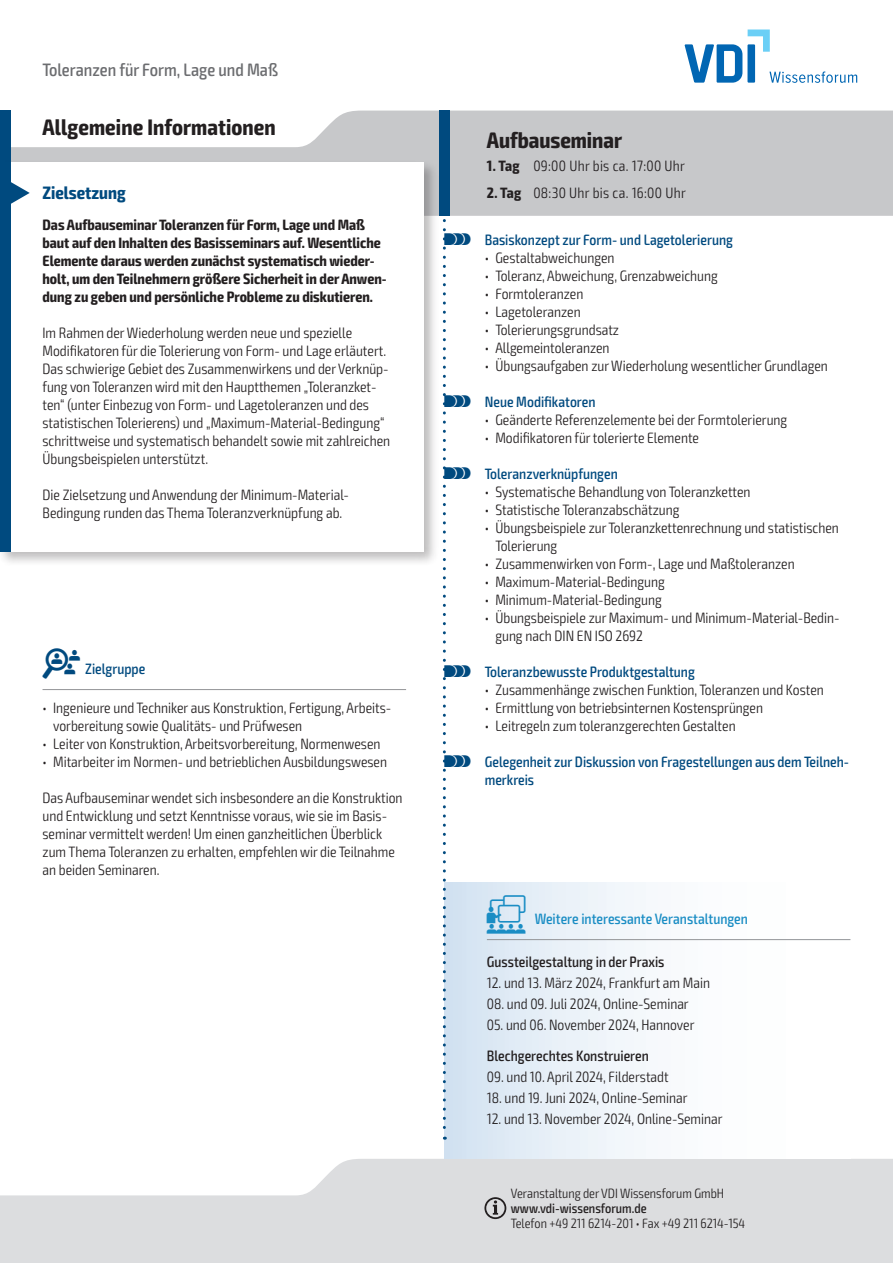
<style>
.page{position:relative;width:893px;height:1263px;background:#fff}
.page>*{position:absolute;margin:0;border:0;box-sizing:border-box;transform-origin:0 0}
.t1{font:700 condensed 22.5px "Exo 2";letter-spacing:.005em;color:#231f20}
.t2{font:500 condensed 18px "Exo 2";color:#6c6d70}
.t3{font:700 condensed 18px "Exo 2";color:#004a7f}
.t4{font:300 condensed 15px/18px "Exo 2";color:#231f20}
.t5{font:700 condensed 15px/18px "Exo 2";color:#231f20}
.t6{font:500 condensed 15px/18px "Exo 2";color:#004a7f}
.t7{font:500 condensed 15px "Exo 2";color:#231f20}
.t8{font:300 condensed 15px "Exo 2";letter-spacing:.02em;color:#231f20}
.t9{font:500 condensed 15px "Exo 2";color:#1a8dc4}
.t10{font:300 condensed 13.5px "Exo 2";color:#231f20}
.t11{font:500 condensed 13.5px "Exo 2";color:#231f20}
.s1{font-family:"VDI Iconset S4 A Regular";font-weight:400;font-stretch:normal}
.s2{font-weight:700}
.s3{font-family:"VDI Iconset S4 A Regular";font-weight:400;font-stretch:normal;font-size:19.5px}
</style>
<div class="page">
<svg style="left:0;top:1159px;width:893px;height:104px;background:#e0e1e3"></svg>
<svg style="left:11px;top:111px;width:882px;height:105px;fill:#c7c8ca"></svg>
<svg style="left:484px;top:1197px;width:22px;height:22px"></svg>
<svg style="left:685px;top:30px;width:172px;height:53px"></svg>
<div style="left:439px;top:111px;width:11px;height:105px;background:#004a7f"></div>
<div style="left:0;top:111px;width:11px;height:57px;background:#004a7f"></div>
<div style="left:0;top:159px;width:439px;height:408px;background:#231f20;opacity:.3"></div>
<div style="left:0;top:162px;width:424px;height:389px;background:#fff"></div>
<div style="left:0;top:162px;width:11px;height:389px;background:#004a7f"></div>
<svg style="left:11px;top:182px;width:19px;height:22px"></svg>
<hr style="left:43px;top:689px;width:363px;height:1px;background:#939598">
<div style="left:444px;top:882px;width:406px;height:276px;background:linear-gradient(to right,#d9e6f3,#fff)"></div>
<hr style="left:487px;top:939px;width:363px;height:1px;background:#939598">
<svg style="left:443px;top:219px;width:3px;height:921px"></svg>
<p class="t2" style="left:43px;top:59px;width:237px">Toleranzen für Form, Lage und Maß</p>
<h1 class="t1" style="left:43px;top:113px;width:235px">Allgemeine Informationen</h1>
<p class="t3" style="left:42px;top:182px;width:85px">Zielsetzung</p>
<p class="t5" style="left:43px;top:216px;width:346px">Das Aufbauseminar Toleranzen für Form, Lage und Maß baut auf den Inhalten des Basisseminars auf. Wesentliche Elemente daraus werden zunächst systematisch wieder&shy;holt, um den Teilnehmern größere Sicherheit in der Anwen&shy;dung zu geben und persönliche Probleme zu diskutieren.</p>
<p class="t4" style="left:43px;top:324px;width:349px">Im Rahmen der Wiederholung werden neue und spezielle Modifikatoren für die Tolerierung von Form- und Lage erläutert.<br>Das schwierige Gebiet des Zusammenwirkens und der Verknüp&shy;fung von Toleranzen wird mit den Hauptthemen „Toleranzket&shy;ten“ (unter Einbezug von Form- und Lagetoleranzen und des statistischen Tolerierens) und „Maximum-Material-Bedingung“ schrittweise und systematisch behandelt sowie mit zahlreichen Übungsbeispielen unterstützt.</p>
<p class="t4" style="left:43px;top:486px;width:308px">Die Zielsetzung und Anwendung der Minimum-Material-<br>Bedingung runden das Thema Toleranzverknüpfung ab.</p>
<p class="t6" style="left:43px;top:660px;width:104px"><span class="s1">Z</span> Zielgruppe</p>
<p class="t4" style="left:53px;top:699px;width:340px;text-indent:-11px">• Ingenieure und Techniker aus Konstruktion, Fertigung, Arbeits&shy;vorbereitung sowie Qualitäts- und Prüfwesen</p>
<p class="t4" style="left:43px;top:735px;width:339px">• Leiter von Konstruktion, Arbeitsvorbereitung, Normenwesen</p>
<p class="t4" style="left:43px;top:753px;width:346px">• Mitarbeiter im Normen- und betrieblichen Ausbildungswesen</p>
<p class="t4" style="left:43px;top:789px;width:362px">Das Aufbauseminar wendet sich insbesondere an die Konstruktion und Entwicklung und setzt Kenntnisse voraus, wie sie im Basis&shy;seminar vermittelt werden! Um einen ganzheitlichen Überblick zum Thema Toleranzen zu erhalten, empfehlen wir die Teilnahme an beiden Seminaren.</p>
<h1 class="t1" style="left:487px;top:126px;width:137px">Aufbauseminar</h1>
<p class="t8" style="left:487px;top:157px;width:200px"><span class="s2">1. Tag</span> 09:00 Uhr bis ca. 17:00 Uhr</p>
<p class="t8" style="left:487px;top:184px;width:200px"><span class="s2">2. Tag</span> 08:30 Uhr bis ca. 16:00 Uhr</p>
<p class="t6" style="left:444px;top:231px;width:290px"><span class="s1">s</span> Basiskonzept zur Form- und Lagetolerierung</p>
<p class="t4" style="left:485px;top:249px;width:131px">• Gestaltabweichungen</p>
<p class="t4" style="left:485px;top:267px;width:235px">• Toleranz, Abweichung, Grenzabweichung</p>
<p class="t4" style="left:485px;top:285px;width:100px">• Formtoleranzen</p>
<p class="t4" style="left:485px;top:303px;width:97px">• Lagetoleranzen</p>
<p class="t4" style="left:485px;top:321px;width:136px">• Tolerierungsgrundsatz</p>
<p class="t4" style="left:485px;top:339px;width:126px">• Allgemeintoleranzen</p>
<p class="t4" style="left:485px;top:357px;width:345px">• Übungsaufgaben zur Wiederholung wesentlicher Grundlagen</p>
<p class="t6" style="left:444px;top:393px;width:153px"><span class="s1">s</span> Neue Modifikatoren</p>
<p class="t4" style="left:485px;top:411px;width:304px">• Geänderte Referenzelemente bei der Formtolerierung</p>
<p class="t4" style="left:485px;top:429px;width:216px">• Modifikatoren für tolerierte Elemente</p>
<p class="t6" style="left:444px;top:465px;width:175px"><span class="s1">s</span> Toleranzverknüpfungen</p>
<p class="t4" style="left:485px;top:483px;width:267px">• Systematische Behandlung von Toleranzketten</p>
<p class="t4" style="left:485px;top:501px;width:196px">• Statistische Toleranzabschätzung</p>
<p class="t4" style="left:495px;top:519px;width:345px;text-indent:-11px">• Übungsbeispiele zur Toleranzkettenrechnung und statistischen<br>Tolerierung</p>
<p class="t4" style="left:485px;top:555px;width:311px">• Zusammenwirken von Form-, Lage und Maßtoleranzen</p>
<p class="t4" style="left:485px;top:573px;width:182px">• Maximum-Material-Bedingung</p>
<p class="t4" style="left:485px;top:591px;width:179px">• Minimum-Material-Bedingung</p>
<p class="t4" style="left:495px;top:609px;width:346px;text-indent:-11px">• Übungsbeispiele zur Maximum- und Minimum-Material-Bedin&shy;gung nach DIN EN ISO 2692</p>
<p class="t6" style="left:444px;top:663px;width:252px"><span class="s1">s</span> Toleranzbewusste Produktgestaltung</p>
<p class="t4" style="left:485px;top:681px;width:341px">• Zusammenhänge zwischen Funktion, Toleranzen und Kosten</p>
<p class="t4" style="left:485px;top:699px;width:280px">• Ermittlung von betriebsinternen Kostensprüngen</p>
<p class="t4" style="left:485px;top:717px;width:252px">• Leitregeln zum toleranzgerechten Gestalten</p>
<p class="t6" style="left:485px;top:753px;width:366px;text-indent:-40px"><span class="s1">s</span> Gelegenheit zur Diskussion von Fragestellungen aus dem Teilneh&shy;merkreis</p>
<p class="t9" style="left:487px;top:910px;width:263px"><span class="s3">W</span> Weitere interessante Veranstaltungen</p>
<p class="t7" style="left:487px;top:952px;width:179px">Gussteilgestaltung in der Praxis</p>
<p class="t4" style="left:487px;top:974px;width:225px">12. und 13. März 2024, Frankfurt am Main</p>
<p class="t4" style="left:487px;top:995px;width:203px">08. und 09. Juli 2024, Online-Seminar</p>
<p class="t4" style="left:487px;top:1016px;width:209px">05. und 06. November 2024, Hannover</p>
<p class="t7" style="left:487px;top:1047px;width:163px">Blechgerechtes Konstruieren</p>
<p class="t4" style="left:487px;top:1068px;width:183px">09. und 10. April 2024, Filderstadt</p>
<p class="t4" style="left:487px;top:1089px;width:202px">18. und 19. Juni 2024, Online-Seminar</p>
<p class="t4" style="left:487px;top:1110px;width:237px">12. und 13. November 2024, Online-Seminar</p>
<p class="t10" style="left:511px;top:1185px;width:215px">Veranstaltung der VDI Wissensforum GmbH</p>
<p class="t11" style="left:511px;top:1200px;width:137px">www.vdi-wissensforum.de</p>
<p class="t10" style="left:511px;top:1215px;width:236px">Telefon +49 211 6214-201 • Fax +49 211 6214-154</p>
</div>
